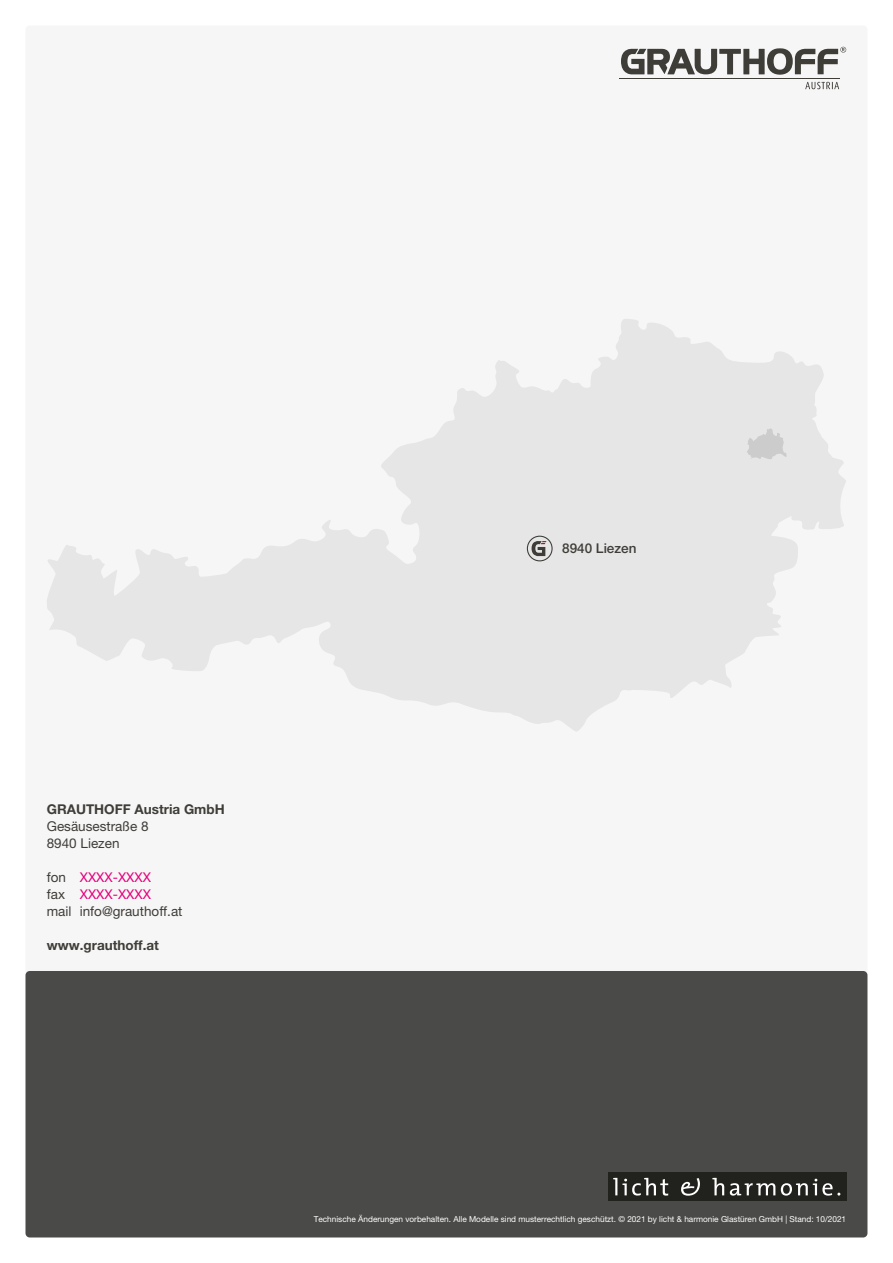
<style>
.page{position:relative;width:893px;height:1263px;background:#fff}
.page>*{position:absolute;margin:0;border:0;box-sizing:border-box;transform-origin:0 0}
.t1{font:13.5px/17px "Helvetica Neue LT Std";color:#3f3d38}
.t2{font:700 13.5px "Helvetica Neue LT Std";color:#3f3d38}
.t3{font:500 13.5px "Helvetica Neue LT Std";color:#3f3d38}
.t4{font:8.25px "Helvetica Neue LT Std";color:#fff}
.s1{color:#e6007d}
</style>
<div class="page">
<div style="left:26px;top:26px;width:841px;height:1211px;background:#f6f6f6;border-radius:4px"></div>
<div style="left:26px;top:971px;width:841px;height:266px;background:#4a4a49;border-radius:4px"></div>
<div style="left:608px;top:1173px;width:238px;height:28px;background:#21211d"></div>
<svg style="left:613px;top:1178px;width:55px;height:17px"></svg>
<svg style="left:681px;top:1178px;width:19px;height:18px"></svg>
<svg style="left:712px;top:1178px;width:12px;height:17px"></svg>
<svg style="left:730px;top:1183px;width:45px;height:12px"></svg>
<svg style="left:781px;top:1179px;width:59px;height:16px"></svg>
<svg style="left:47px;top:319px;width:799px;height:412px;fill:#eaeaea"></svg>
<svg style="left:747px;top:428px;width:40px;height:31px"></svg>
<svg style="left:527px;top:536px;width:26px;height:25px"></svg>
<svg style="left:805px;top:82px;width:34px;height:7px"></svg>
<svg style="left:621px;top:47px;width:225px;height:28px"></svg>
<hr style="left:619px;top:78px;width:220px;height:1px;background:#3f3d38">
<h1 class="t2" style="left:47px;top:801px;width:179px">GRAUTHOFF Austria GmbH</h1>
<h1 class="t1" style="left:47px;top:818px;width:103px">Gesäusestraße 8<br>8940 Liezen</h1>
<h1 class="t1" style="left:47px;top:868px;width:137px">fon <span class="s1">XXXX-XXXX<br></span>fax <span class="s1">XXXX-XXXX<br></span>mail info@grauthoff.at</h1>
<h1 class="t2" style="left:47px;top:936px;width:114px">www.grauthoff.at</h1>
<h1 class="t3" style="left:562px;top:540px;width:76px">8940 Liezen</h1>
<p class="t4" style="left:314px;top:1214px;width:534px">Technische Änderungen vorbehalten. Alle Modelle sind musterrechtlich geschützt. © 2021 by licht &amp; harmonie Glastüren GmbH | Stand: 10/2021</p>
</div>
